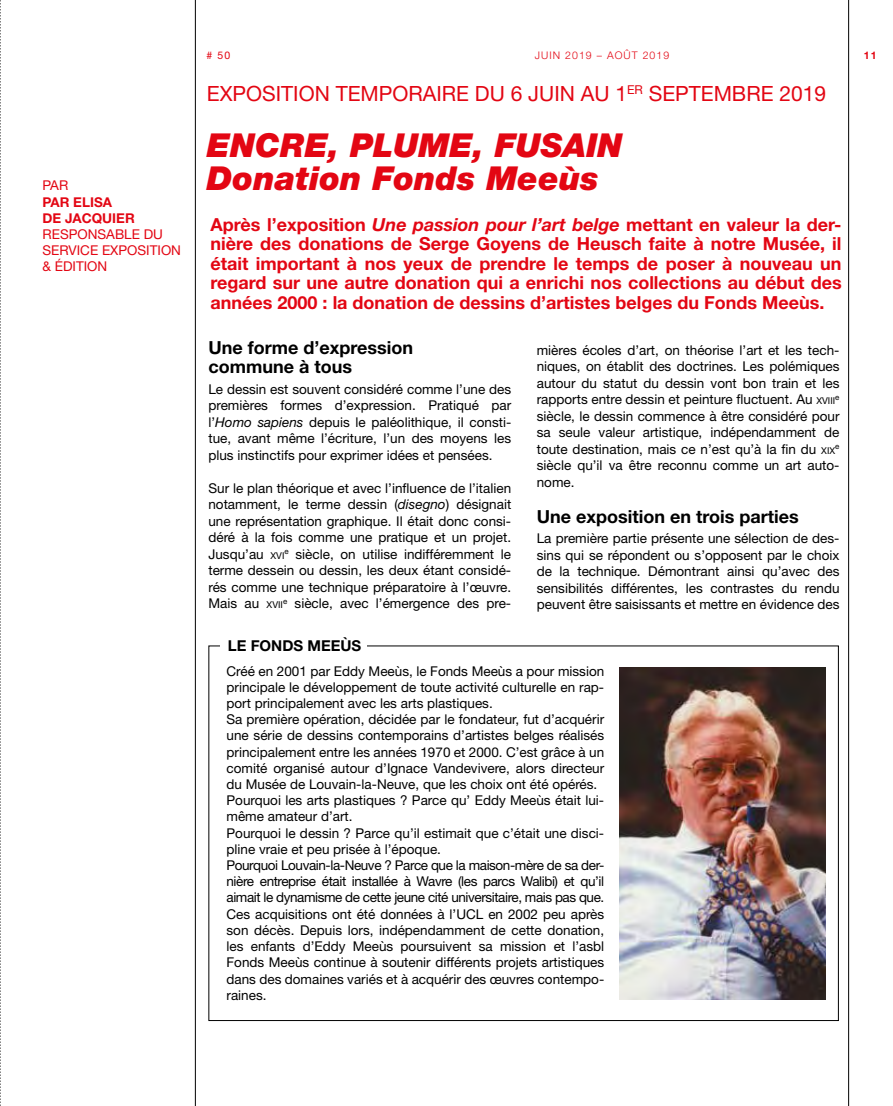
<style>
.page{position:relative;width:893px;height:1106px;background:#fff}
.page>*{position:absolute;margin:0;border:0;box-sizing:border-box;transform-origin:0 0}
.t1{font:italic 900 33px/33px "Helvetica Neue LT Std";color:#e30613}
.t2{font:21px "Helvetica Neue LT Std";color:#e30613}
.t3{font:700 18px/19.5px "Helvetica Neue LT Std";color:#e30613;text-align:justify}
.t4{font:700 18px/19.5px "Helvetica Neue LT Std";color:#000}
.t5{font:700 15px "Helvetica Neue LT Std";color:#000}
.t6{font:13.5px/16.5px "Helvetica Neue LT Std";color:#000;text-align:justify}
.t7{font:13.5px/16.2px "Helvetica Neue LT Std";color:#e30613}
.t8{font:700 13.5px/16.2px "Helvetica Neue LT Std";color:#e30613}
.t9{font:300 10.5px "Helvetica Neue LT Std";letter-spacing:.1em;color:#e30613}
.t10{font:10.5px "Helvetica Neue LT Std";color:#e30613}
.t11{font:700 10.5px "Helvetica Neue LT Std";color:#e30613}
.t12{font:7.8px "Helvetica Neue LT Std";color:#000}
.s1{font-style:italic}
.s2{font-size:9.45px}
</style>
<div class="page">
<hr style="left:848px;top:0;width:1px;height:1106px;background:#000">
<hr style="left:195px;top:0;width:1px;height:1106px;background:#000">
<svg style="left:0;top:0;width:1px;height:1106px"></svg>
<img style="left:619px;top:667px;width:207px;height:333px">
<p class="t7" style="left:43px;top:177px;width:27px">PAR</p>
<p class="t8" style="left:43px;top:193px;width:94px">PAR ELISA<br>DE JACQUIER</p>
<p class="t7" style="left:43px;top:226px;width:140px">RESPONSABLE DU<br>SERVICE EXPOSITION &amp; ÉDITION</p>
<p class="t10" style="left:207px;top:49px;width:25px"># 50</p>
<p class="t9" style="left:535px;top:49px;width:136px">JUIN 2019 – AOÛT 2019</p>
<p class="t11" style="left:864px;top:49px;width:14px">11</p>
<h2 class="t2" style="left:207px;top:81px;width:621px">EXPOSITION TEMPORAIRE DU 6 JUIN AU 1<sup>ER</sup> SEPTEMBRE 2019</h2>
<h1 class="t1" style="left:207px;top:128px;width:417px">ENCRE, PLUME, FUSAIN<br>Donation Fonds Meeùs</h1>
<p class="t3" style="left:211px;top:214px;width:633px">Après l’exposition <span class="s1">Une passion pour l’art belge</span> mettant en valeur la der&shy;nière des donations de Serge Goyens de Heusch faite à notre Musée, il était important à nos yeux de prendre le temps de poser à nouveau un regard sur une autre donation qui a enrichi nos collections au début des années 2000 : la donation de dessins d’artistes belges du Fonds Meeùs.</p>
<h3 class="t4" style="left:208px;top:337px;width:206px">Une forme d’expression commune à tous</h3>
<p class="t6" style="left:208px;top:380px;width:304px">Le dessin est souvent considéré comme l’une des premières formes d’expression. Pratiqué par l’<span class="s1">Homo sapiens</span> depuis le paléolithique, il consti&shy;tue, avant même l’écriture, l’un des moyens les plus instinctifs pour exprimer idées et pensées.</p>
<p class="t6" style="left:208px;top:479px;width:304px">Sur le plan théorique et avec l’influence de l’italien notamment, le terme dessin (<span class="s1">disegno</span>) désignait une représentation graphique. Il était donc consi&shy;déré à la fois comme une pratique et un projet.<br>Jusqu’au <span class="s2">XVI</span><sup>e</sup> siècle, on utilise indifféremment le terme dessein ou dessin, les deux étant considé&shy;rés comme une technique préparatoire à l’œuvre.<br>Mais au <span class="s2">XVII</span><sup>e</sup> siècle, avec l’émergence des pre-</p>
<p class="t5" style="left:228px;top:636px;width:135px">LE FONDS MEEÙS</p>
<p class="t6" style="left:537px;top:341px;width:304px">mières écoles d’art, on théorise l’art et les tech&shy;niques, on établit des doctrines. Les polémiques autour du statut du dessin vont bon train et les rapports entre dessin et peinture fluctuent. Au <span class="s2">XVIII</span></p>
<p class="t12" style="left:835px;top:392px;width:6px">e</p>
<p class="t6" style="left:537px;top:407px;width:304px">siècle, le dessin commence à être considéré pour sa seule valeur artistique, indépendamment de toute destination, mais ce n’est qu’à la fin du <span class="s2">XIX</span></p>
<p class="t12" style="left:835px;top:442px;width:6px">e</p>
<p class="t6" style="left:537px;top:457px;width:304px">siècle qu’il va être reconnu comme un art auto&shy;nome.</p>
<h3 class="t4" style="left:537px;top:506px;width:263px">Une exposition en trois parties</h3>
<p class="t6" style="left:537px;top:530px;width:304px">La première partie présente une sélection de des&shy;sins qui se répondent ou s’opposent par le choix de la technique. Démontrant ainsi qu’avec des sensibilités différentes, les contrastes du rendu peuvent être saisissants et mettre en évidence des</p>
<p class="t6" style="left:226px;top:662px;width:379px;text-align:left">Créé en 2001 par Eddy Meeùs, le Fonds Meeùs a pour mission principale le développement de toute activité culturelle en rap&shy;port principalement avec les arts plastiques.<br>Sa première opération, décidée par le fondateur, fut d’acquérir une série de dessins contemporains d’artistes belges réalisés principalement entre les années 1970 et 2000. C’est grâce à un comité organisé autour d’Ignace Vandevivere, alors directeur du Musée de Louvain-la-Neuve, que les choix ont été opérés.<br>Pourquoi les arts plastiques ? Parce qu’ Eddy Meeùs était lui&shy;même amateur d’art.<br>Pourquoi le dessin ? Parce qu’il estimait que c’était une disci&shy;pline vraie et peu prisée à l’époque.<br>Pourquoi Louvain-la-Neuve ? Parce que la maison-mère de sa der&shy;nière entreprise était installée à Wavre (les parcs Walibi) et qu’il aimait le dynamisme de cette jeune cité universitaire, mais pas que.<br>Ces acquisitions ont été données à l’UCL en 2002 peu après son décès. Depuis lors, indépendamment de cette donation, les enfants d’Eddy Meeùs poursuivent sa mission et l’asbl Fonds Meeùs continue à soutenir différents projets artistiques dans des domaines variés et à acquérir des œuvres contempo&shy;raines.</p>
</div>
